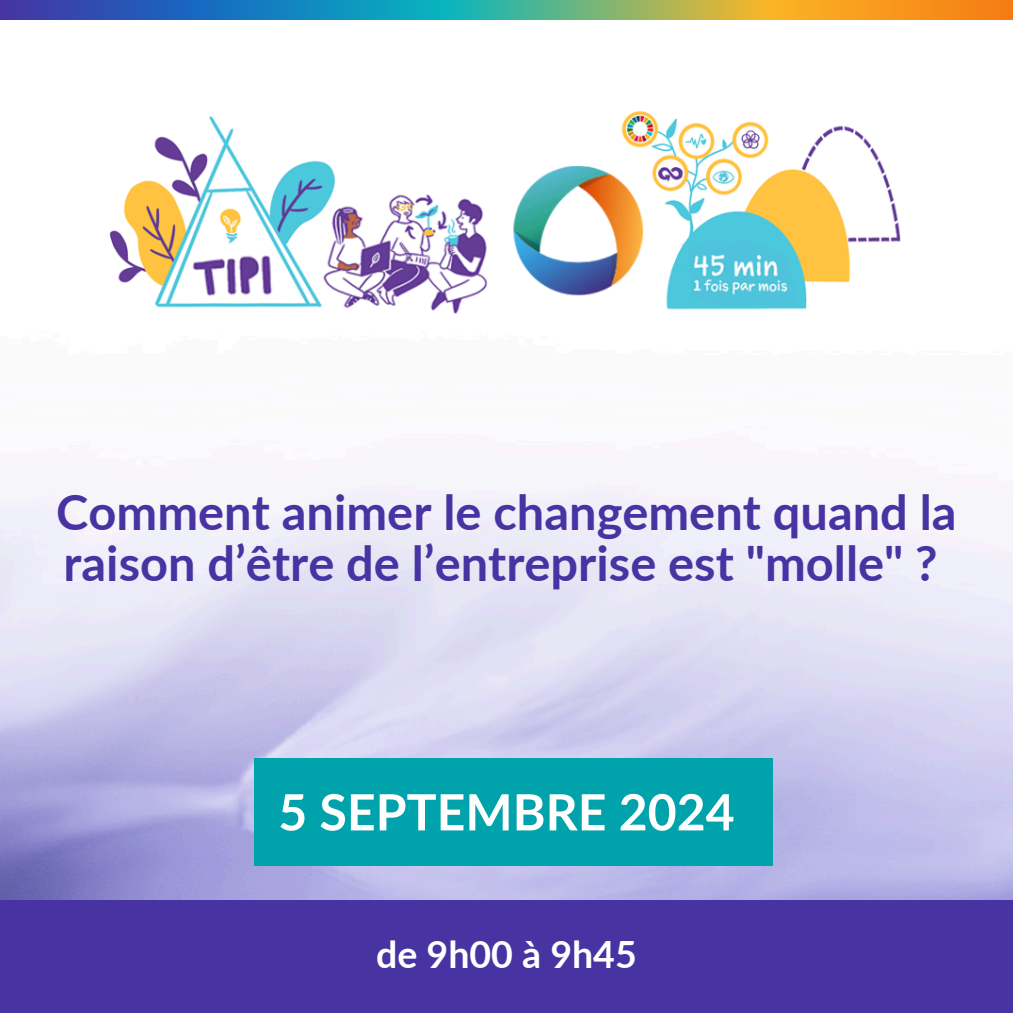
<style>
.page{position:relative;width:1013px;height:1013px;background:#fff}
.page>*{position:absolute;margin:0;border:0;box-sizing:border-box;transform-origin:0 0}
.t1{font:700 50px "Lato";color:#fff}
.t2{font:700 48.75px/50.6px "Lato";color:#4734a2}
.t3{font:700 37.5px "Lato";color:#fff}
</style>
<div class="page">
<img style="left:0;top:483px;width:1012px;height:417px">
<img style="left:0;top:0;width:1012px;height:20px">
<div style="left:254px;top:758px;width:518px;height:107px;background:#00a2ab"></div>
<div style="left:0;top:900px;width:1012px;height:112px;background:#4734a2"></div>
<img style="left:109px;top:111px;width:792px;height:203px">
<h2 class="t2" style="left:56px;top:486px;width:901px">Comment animer le changement quand la raison d’être de l’entreprise est "molle" ?</h2>
<h1 class="t1" style="left:278px;top:781px;width:458px">5 SEPTEMBRE 2024</h1>
<p class="t3" style="left:376px;top:930px;width:262px">de 9h00 à 9h45</p>
</div>
